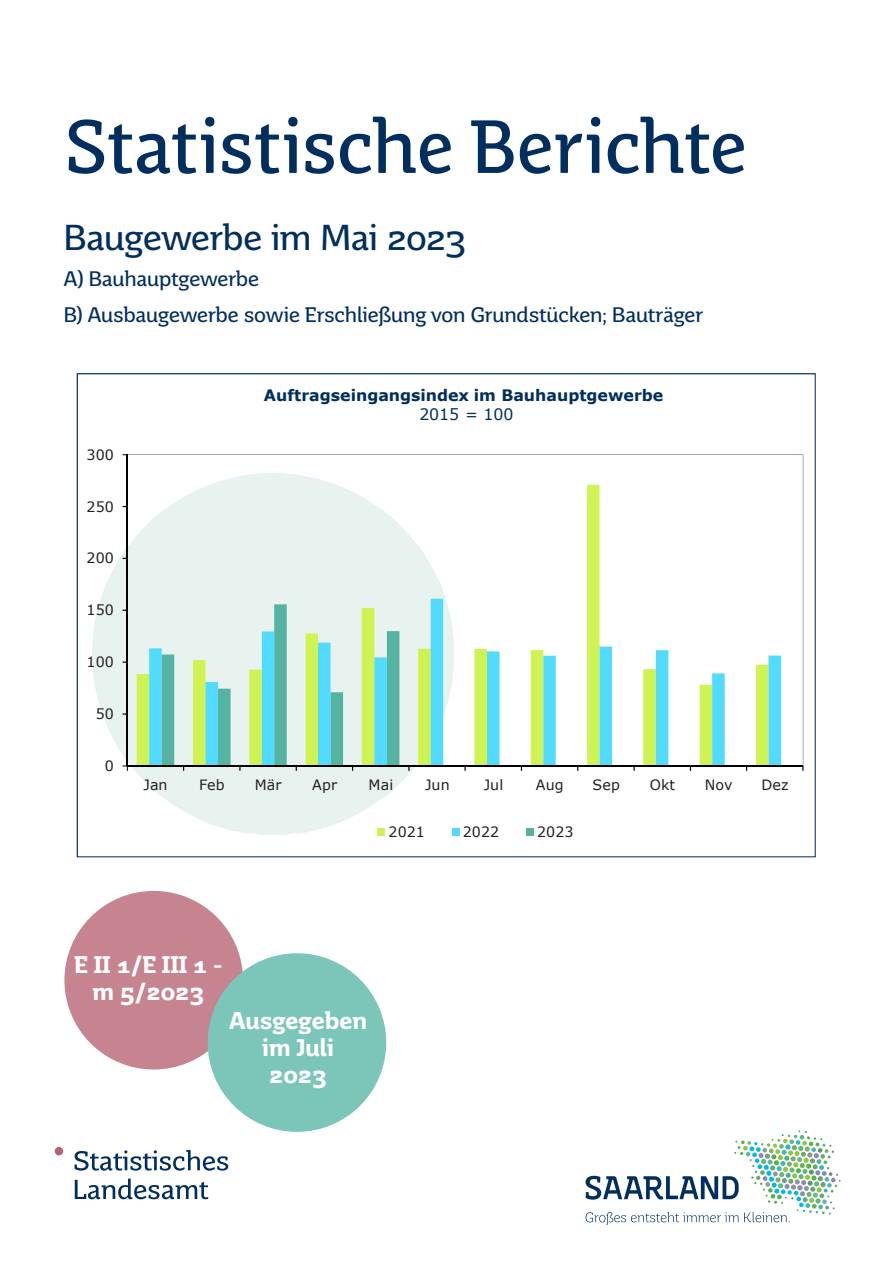
<style>
.page{position:relative;width:893px;height:1263px;background:#fff}
.page>*{position:absolute;margin:0;border:0;box-sizing:border-box;transform-origin:0 0}
.t1{font:75px "Saar Headline";letter-spacing:-.015em;color:#002e5e}
.Saar_Subline{font:36px "Saar Pro";letter-spacing:-.01em;color:#002e5e}
.Kreistext{font:700 24px/27px "Saar Pro";color:#fff;text-align:center}
.Saar_Subline-2{font:21px/36px "Saar Pro";letter-spacing:-.005em;color:#002e5e}
.t2{font:700 15.75px/19.2px "Verdana";color:#002f5c;text-align:center}
.t3{font:14.25px "Verdana";letter-spacing:.005em;color:#231f20}
.s1{font-weight:400}
</style>
<div class="page">
<svg style="left:75px;top:1150px;width:153px;height:20px"></svg>
<svg style="left:75px;top:1178px;width:133px;height:21px"></svg>
<div style="left:55px;top:1147px;width:8px;height:8px;background:#b56375;border-radius:50%"></div>
<div style="left:64px;top:891px;width:179px;height:178px;background:#c68490;border-radius:50%"></div>
<div style="left:208px;top:953px;width:178px;height:179px;background:#7bc6b9;border-radius:50%"></div>
<svg style="left:77px;top:373px;width:739px;height:484px"></svg>
<svg style="left:585px;top:1130px;width:256px;height:95px"></svg>
<h1 class="t1" style="left:64px;top:102px;width:685px">Statistische Berichte</h1>
<p class="Saar_Subline" style="left:64px;top:216px;width:404px">Baugewerbe im Mai 2023</p>
<p class="Saar_Subline-2" style="left:64px;top:261px;width:641px">A) Bauhauptgewerbe<br>B) Ausbaugewerbe sowie Erschließung von Grundstücken; Bauträger</p>
<p class="t3" style="left:87px;top:445px;width:29px">300</p>
<p class="t3" style="left:87px;top:497px;width:29px">250</p>
<p class="t3" style="left:87px;top:548px;width:29px">200</p>
<p class="t3" style="left:87px;top:600px;width:29px">150</p>
<p class="t3" style="left:87px;top:652px;width:29px">100</p>
<p class="t3" style="left:96px;top:704px;width:20px">50</p>
<p class="t3" style="left:105px;top:756px;width:11px">0</p>
<p class="t2" style="left:264px;top:385px;width:401px">Auftragseingangsindex im Bauhauptgewerbe<br><span class="s1">2015 = 100</span></p>
<p class="t3" style="left:143px;top:775px;width:26px">Jan</p>
<p class="t3" style="left:199px;top:775px;width:27px">Feb</p>
<p class="t3" style="left:255px;top:775px;width:28px">Mär</p>
<p class="t3" style="left:312px;top:775px;width:26px">Apr</p>
<p class="t3" style="left:369px;top:775px;width:26px">Mai</p>
<p class="t3" style="left:425px;top:775px;width:26px">Jun</p>
<p class="t3" style="left:484px;top:775px;width:21px">Jul</p>
<p class="t3" style="left:536px;top:775px;width:29px">Aug</p>
<p class="t3" style="left:593px;top:775px;width:29px">Sep</p>
<p class="t3" style="left:650px;top:775px;width:27px">Okt</p>
<p class="t3" style="left:705px;top:775px;width:29px">Nov</p>
<p class="t3" style="left:761px;top:775px;width:29px">Dez</p>
<p class="t3" style="left:389px;top:822px;width:38px">2021</p>
<p class="t3" style="left:463px;top:822px;width:38px">2022</p>
<p class="t3" style="left:537px;top:822px;width:38px">2023</p>
<p class="Kreistext" style="left:75px;top:951px;width:149px">E II 1/E III 1 - m 5/2023</p>
<p class="Kreistext" style="left:229px;top:1007px;width:139px">Ausgegeben im Juli<br>2023</p>
<p class="Kreistext" style="left:237px;top:1009px;width:139px">Ausgegeben im August<br>2014</p>
</div>
